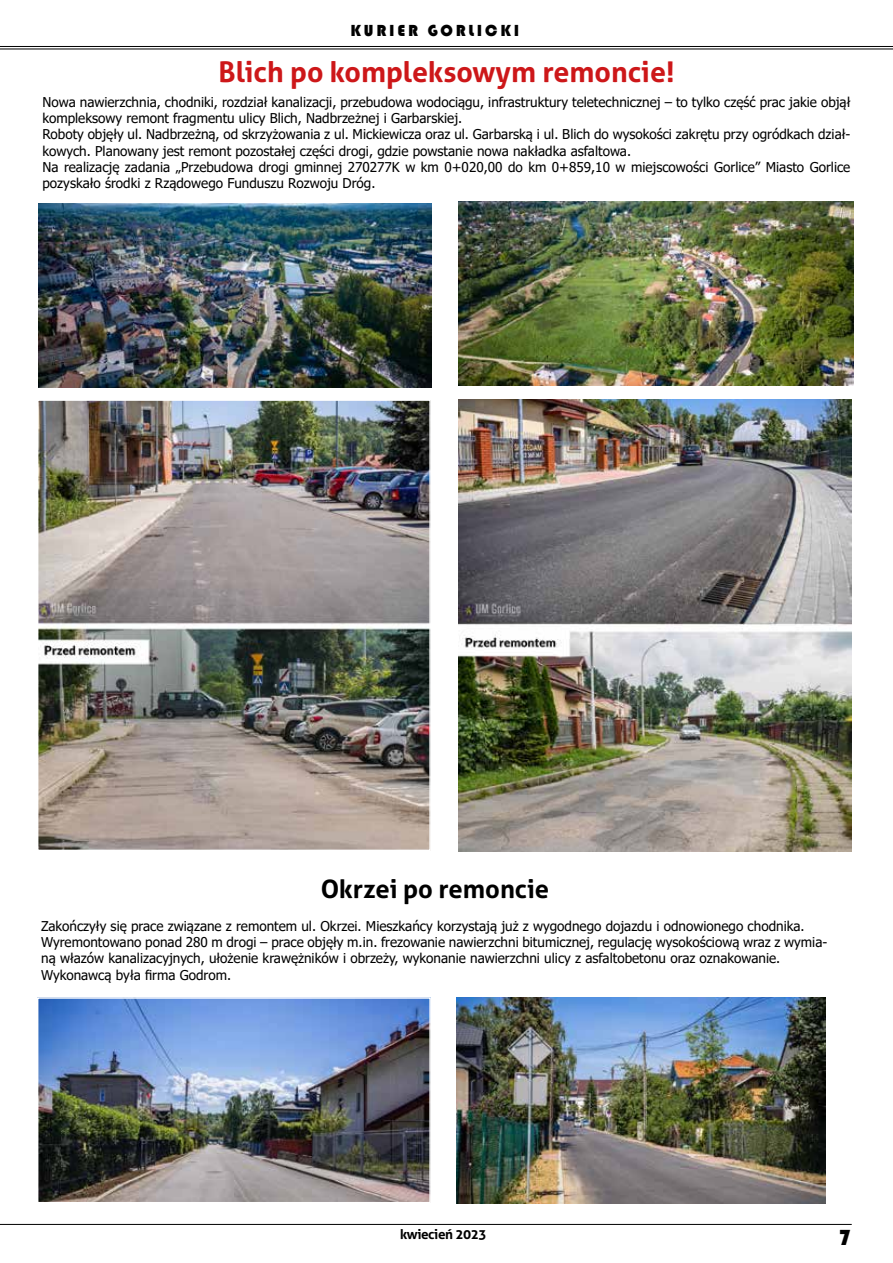
<style>
.page{position:relative;width:893px;height:1263px;background:#fff}
.page>*{position:absolute;margin:0;border:0;box-sizing:border-box;transform-origin:0 0}
.t1{font:700 28.5px "Aller";color:#cd1719}
.t2{font:700 25.5px "Aller";color:#000}
.t3{font:22.5px "Bauhaus 93";color:#000}
.t4{font:16.5px "Bauhaus 93";letter-spacing:.17em;color:#000}
.t5{font:13.5px/16.2px "Tahoma";color:#000}
.t6{font:700 13.5px "Aller";letter-spacing:-.03em;color:#000}
</style>
<div class="page">
<hr style="left:0;top:1224px;width:852px;height:1px;background:#000">
<hr style="left:0;top:46px;width:893px;height:1px;background:#000">
<hr style="left:0;top:49px;width:893px;height:1px;background:#000">
<img style="left:39px;top:203px;width:393px;height:184px">
<img style="left:458px;top:399px;width:394px;height:452px">
<img style="left:40px;top:402px;width:388px;height:446px">
<div style="left:37px;top:399px;width:394px;height:452px;border:2px solid #fff"></div>
<img style="left:456px;top:997px;width:370px;height:206px">
<img style="left:40px;top:1000px;width:388px;height:200px">
<div style="left:37px;top:997px;width:394px;height:206px;border:2px solid #fff"></div>
<img style="left:458px;top:202px;width:395px;height:184px">
<p class="t4" style="left:350px;top:21px;width:170px">KURIER GORLICKI</p>
<h1 class="t1" style="left:218px;top:55px;width:458px">Blich po kompleksowym remoncie!</h1>
<p class="t5" style="left:42px;top:95px;width:809px">Nowa nawierzchnia, chodniki, rozdział kanalizacji, przebudowa wodociągu, infrastruktury teletechnicznej – to tylko część prac jakie objął kompleksowy remont fragmentu ulicy Blich, Nadbrzeżnej i Garbarskiej.<br>Roboty objęły ul. Nadbrzeżną, od skrzyżowania z ul. Mickiewicza oraz ul. Garbarską i ul. Blich do wysokości zakrętu przy ogródkach dział&shy;kowych. Planowany jest remont pozostałej części drogi, gdzie powstanie nowa nakładka asfaltowa.<br>Na realizację zadania „Przebudowa drogi gminnej 270277K w km 0+020,00 do km 0+859,10 w miejscowości Gorlice” Miasto Gorlice pozyskało środki z Rządowego Funduszu Rozwoju Dróg.</p>
<h2 class="t2" style="left:321px;top:873px;width:230px">Okrzei po remoncie</h2>
<p class="t5" style="left:41px;top:919px;width:788px">Zakończyły się prace związane z remontem ul. Okrzei. Mieszkańcy korzystają już z wygodnego dojazdu i odnowionego chodnika.<br>Wyremontowano ponad 280 m drogi – prace objęły m.in. frezowanie nawierzchni bitumicznej, regulację wysokościową wraz z wymia&shy;ną włazów kanalizacyjnych, ułożenie krawężników i obrzeży, wykonanie nawierzchni ulicy z asfaltobetonu oraz oznakowanie.<br>Wykonawcą była firma Godrom.</p>
<p class="t6" style="left:400px;top:1226px;width:88px">kwiecień 2023</p>
<h3 class="t3" style="left:839px;top:1224px;width:14px">7</h3>
</div>
